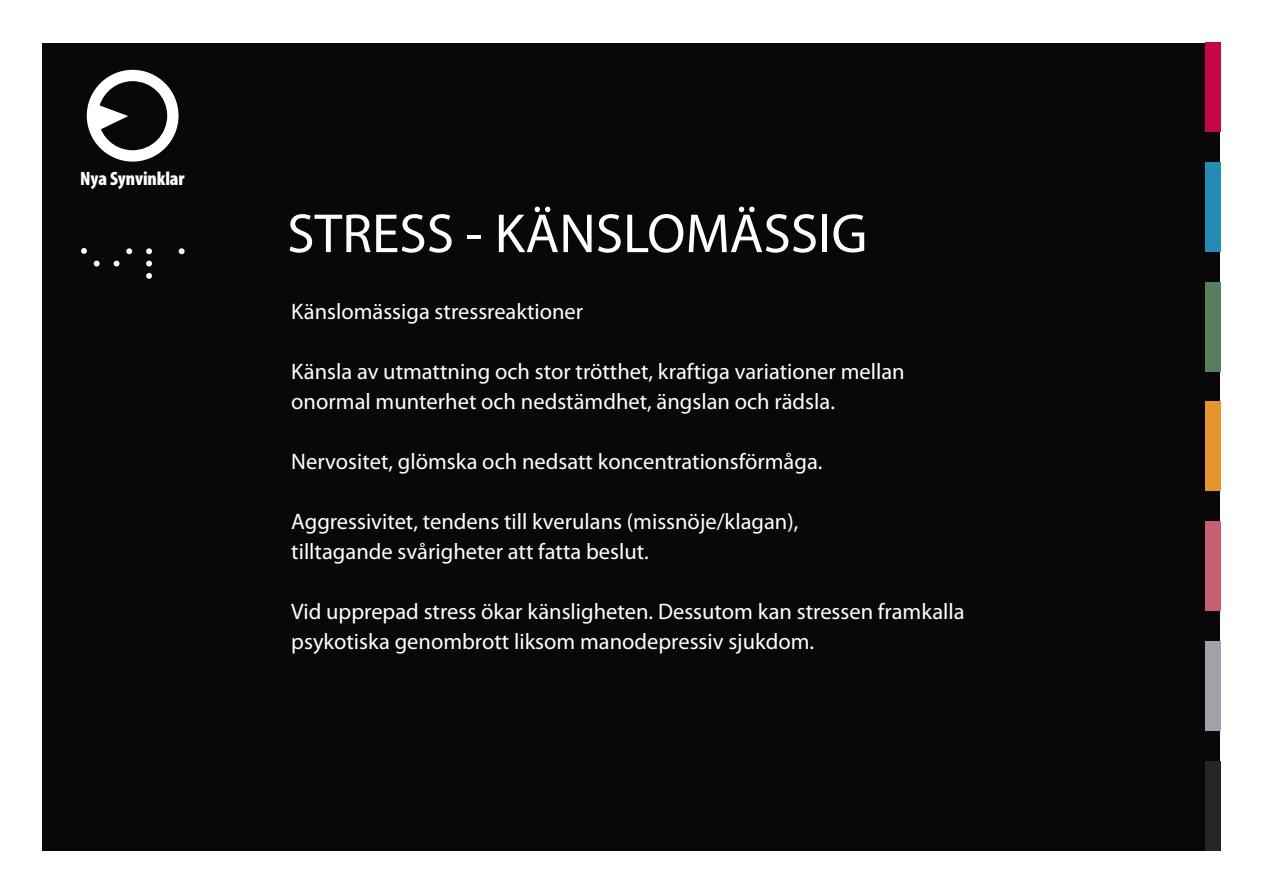
<style>
.page{position:relative;width:1263px;height:893px;background:#fff}
.page>*{position:absolute;margin:0;border:0;box-sizing:border-box;transform-origin:0 0}
.t1{font:55.5px "Myriad Pro";color:#fff}
.t2{font:22.5px "Myriad Pro";color:#fff}
.t3{font:900 condensed 19.35px "Myriad Pro";letter-spacing:-.005em;color:#fff}
</style>
<div class="page">
<div style="left:43px;top:43px;width:1177px;height:807px;background:#09070a"></div>
<svg style="left:87px;top:70px;width:92px;height:92px"></svg>
<svg style="left:81px;top:248px;width:6px;height:6px"></svg>
<svg style="left:94px;top:261px;width:6px;height:5px"></svg>
<svg style="left:114px;top:261px;width:5px;height:5px"></svg>
<svg style="left:126px;top:248px;width:6px;height:6px"></svg>
<svg style="left:146px;top:248px;width:6px;height:6px"></svg>
<svg style="left:146px;top:261px;width:6px;height:5px"></svg>
<svg style="left:146px;top:273px;width:6px;height:6px"></svg>
<svg style="left:179px;top:248px;width:6px;height:6px"></svg>
<div style="left:1205px;top:43px;width:15px;height:89px;background:#c50747"></div>
<div style="left:1205px;top:162px;width:15px;height:90px;background:#238cb5"></div>
<div style="left:1205px;top:282px;width:15px;height:90px;background:#587f5b"></div>
<div style="left:1205px;top:402px;width:15px;height:89px;background:#e4942d"></div>
<div style="left:1205px;top:521px;width:15px;height:90px;background:#c65f6f"></div>
<div style="left:1205px;top:641px;width:15px;height:90px;background:#a1a1ab"></div>
<div style="left:1205px;top:761px;width:15px;height:89px;background:#232824"></div>
<p class="t3" style="left:80px;top:168px;width:106px">Nya Synvinklar</p>
<p class="t1" style="left:287px;top:199px;width:582px">STRESS - KÄNSLOMÄSSIG</p>
<p class="t2" style="left:291px;top:298px;width:293px">Känslomässiga stressreaktioner</p>
<p class="t2" style="left:291px;top:358px;width:615px">Känsla av utmattning och stor trötthet, kraftiga variationer mellan</p>
<p class="t2" style="left:291px;top:388px;width:545px">onormal munterhet och nedstämdhet, ängslan och rädsla.</p>
<p class="t2" style="left:291px;top:448px;width:533px">Nervositet, glömska och nedsatt koncentrationsförmåga.</p>
<p class="t2" style="left:291px;top:508px;width:509px">Aggressivitet, tendens till kverulans (missnöje/klagan),</p>
<p class="t2" style="left:291px;top:538px;width:359px">tilltagande svårigheter att fatta beslut.</p>
<p class="t2" style="left:291px;top:598px;width:675px">Vid upprepad stress ökar känsligheten. Dessutom kan stressen framkalla</p>
<p class="t2" style="left:291px;top:628px;width:524px">psykotiska genombrott liksom manodepressiv sjukdom.</p>
</div>
